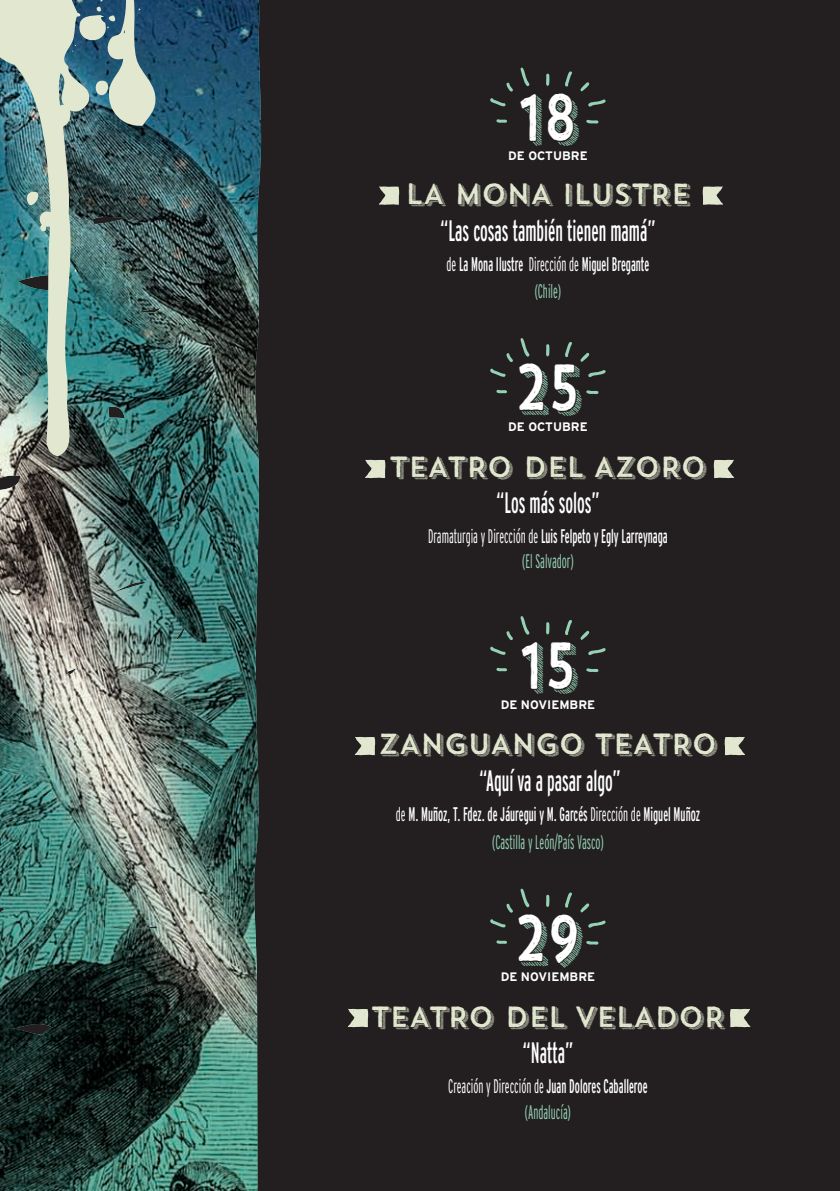
<style>
.page{position:relative;width:840px;height:1191px;background:#fff}
.page>*{position:absolute;margin:0;border:0;box-sizing:border-box;transform-origin:0 0}
.t1{font:64.6px "Trend HM Sans One";color:#fff;scale:.75 1}
.t2{font:extra-condensed 29.6px "Interstate";color:#fff;scale:.75 1}
.t3{font:28.8px "Trend HM Sans Four";color:#e2e8d0;scale:.93 1}
.t4{font:extra-condensed 19.6px "Interstate";color:#fff;scale:.75 1}
.t5{font:300 extra-condensed 19.6px "Interstate";color:#94d1b5;scale:.75 1}
.t6{font:700 12.4px "Interstate";color:#fff}
.s1{font-weight:300}
</style>
<div class="page">
<div style="left:0;top:0;width:839px;height:1191px;background:#231f20"></div>
<img style="left:0;top:0;width:261px;height:1191px">
<svg style="left:490px;top:68px;width:115px;height:55px"></svg>
<svg style="left:379px;top:186px;width:20px;height:19px"></svg>
<svg style="left:702px;top:186px;width:20px;height:19px"></svg>
<svg style="left:490px;top:338px;width:115px;height:56px"></svg>
<svg style="left:490px;top:616px;width:115px;height:56px"></svg>
<svg style="left:490px;top:888px;width:115px;height:56px"></svg>
<svg style="left:365px;top:460px;width:20px;height:18px"></svg>
<svg style="left:713px;top:460px;width:20px;height:18px"></svg>
<svg style="left:355px;top:737px;width:20px;height:18px"></svg>
<svg style="left:724px;top:737px;width:20px;height:18px"></svg>
<svg style="left:348px;top:1009px;width:20px;height:18px"></svg>
<svg style="left:730px;top:1009px;width:20px;height:18px"></svg>
<svg style="left:93px;top:0;width:64px;height:127px;background:#77949a"></svg>
<img style="left:0;top:0;width:93px;height:456px">
<h1 class="t1" style="left:517px;top:75px;width:82px">18</h1>
<p class="t6" style="left:508px;top:149px;width:81px">DE OCTUBRE</p>
<h3 class="t3" style="left:405px;top:176px;width:307px">LA MONA ILUSTRE</h3>
<h2 class="t2" style="left:440px;top:214px;width:289px">“Las cosas también tienen mamá”</h2>
<p class="t4" style="left:446px;top:253px;width:272px"><span class="s1">de</span> La Mona Ilustre <span class="s1">Dirección de</span> Miguel Bregante</p>
<p class="t5" style="left:534px;top:280px;width:37px">(Chile)</p>
<h1 class="t1" style="left:515px;top:346px;width:89px">25</h1>
<p class="t6" style="left:508px;top:419px;width:81px">DE OCTUBRE</p>
<h3 class="t3" style="left:389px;top:448px;width:342px">TEATRO DEL AZORO</h3>
<h2 class="t2" style="left:496px;top:486px;width:139px">“Los más solos”</h2>
<p class="t4" style="left:428px;top:525px;width:321px"><span class="s1">Dramaturgia y Dirección de</span> Luis Felpeto y Egly Larreynaga</p>
<p class="t5" style="left:522px;top:550px;width:70px">(El Salvador)</p>
<h1 class="t1" style="left:518px;top:624px;width:79px">15</h1>
<p class="t6" style="left:500px;top:697px;width:96px">DE NOVIEMBRE</p>
<h3 class="t3" style="left:378px;top:726px;width:365px">ZANGUANGO TEATRO</h3>
<h2 class="t2" style="left:479px;top:764px;width:190px">“Aquí va a pasar algo”</h2>
<p class="t4" style="left:395px;top:803px;width:407px"><span class="s1">de</span> M. Muñoz, T. Fdez. de Jáuregui y M. Garcés <span class="s1">Dirección de</span> Miguel Muñoz</p>
<p class="t5" style="left:492px;top:831px;width:150px">(Castilla y León/País Vasco)</p>
<h1 class="t1" style="left:514px;top:896px;width:91px">29</h1>
<p class="t6" style="left:500px;top:970px;width:96px">DE NOVIEMBRE</p>
<h3 class="t3" style="left:371px;top:998px;width:381px">TEATRO DEL VELADOR</h3>
<h2 class="t2" style="left:522px;top:1036px;width:69px">“Natta”</h2>
<p class="t4" style="left:448px;top:1075px;width:267px"><span class="s1">Creación y Dirección de</span> Juan Dolores Caballeroe</p>
<p class="t5" style="left:524px;top:1101px;width:63px">(Andalucía)</p>
</div>
